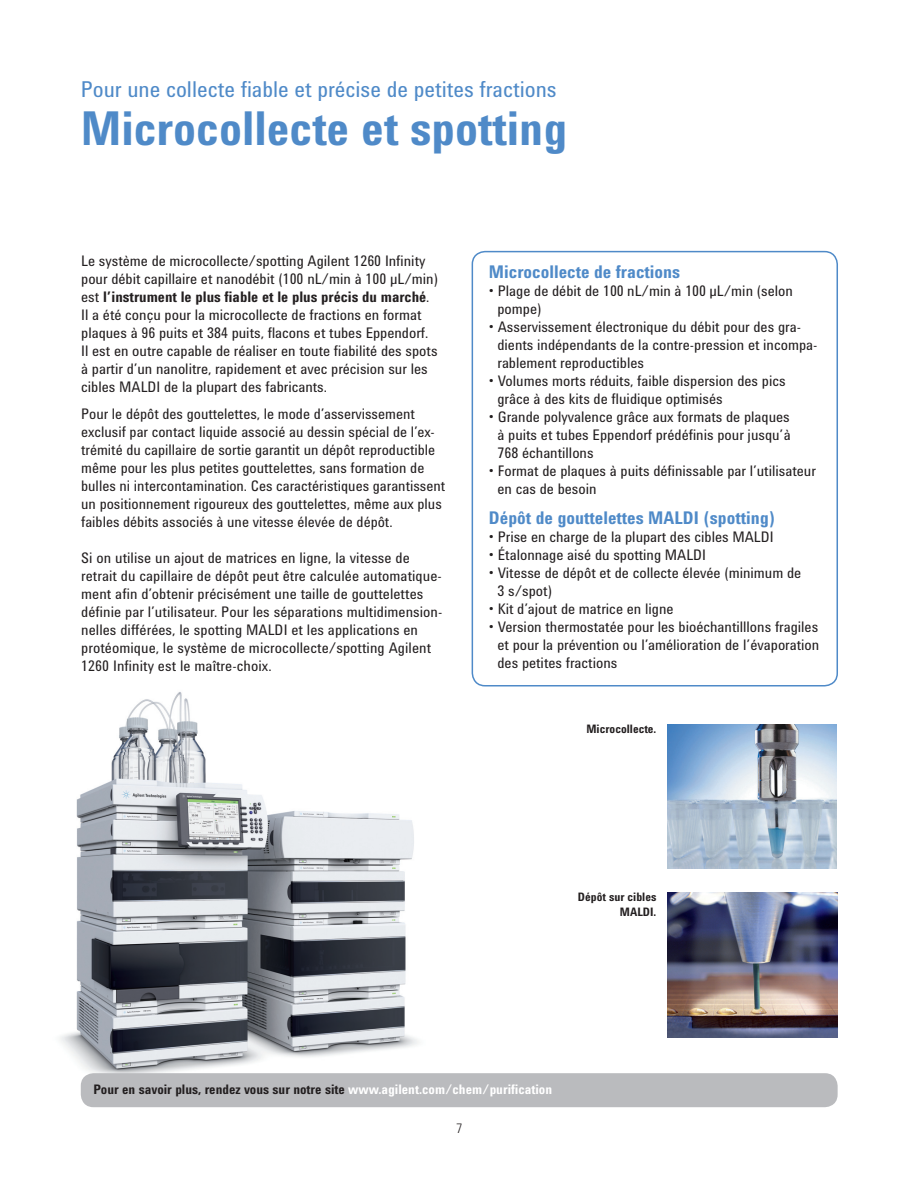
<style>
.page{position:relative;width:918px;height:1188px;background:#fff}
.page>*{position:absolute;margin:0;border:0;box-sizing:border-box;transform-origin:0 0}
.t1{font:700 48px "Agilent Condensed CFF";color:#4f8ac8}
.t2{font:22.5px "Agilent Condensed CFF";color:#4f8ac8}
.t3{font:700 18px "Agilent Condensed CFF";color:#4f8ac8}
.t4{font:15px/18px "Agilent Condensed CFF";color:#231f20}
.t5{font:700 13.5px "Agilent Condensed CFF";color:#231f20}
.t6{font:300 13.5px "Agilent Condensed CFF";color:#231f20}
.t7{font:700 12px/15px "Agilent Condensed CFF";color:#231f20;text-align:right}
.s1{font-weight:700}
.s2{color:#fff}
</style>
<div class="page">
<img style="left:60px;top:692px;width:358px;height:396px">
<img style="left:667px;top:893px;width:170px;height:144px">
<img style="left:667px;top:724px;width:170px;height:144px">
<div style="left:81px;top:1073px;width:757px;height:34px;background:#babbbe;border-radius:13px"></div>
<div style="left:472px;top:251px;width:366px;height:436px;border:2px solid #4f8ac8;border-radius:13px"></div>
<h2 class="t2" style="left:81px;top:80px;width:477px">Pour une collecte fiable et précise de petites fractions</h2>
<h1 class="t1" style="left:81px;top:110px;width:488px">Microcollecte et spotting</h1>
<p class="t4" style="left:81px;top:253px;width:358px">Le système de microcollecte/spotting Agilent 1260 Infinity pour débit capillaire et nanodébit (100 nL/min à 100 μL/min) est <span class="s1">l’instrument le plus fiable et le plus précis du marché</span>.<br>Il a été conçu pour la microcollecte de fractions en format plaques à 96 puits et 384 puits, flacons et tubes Eppendorf.<br>Il est en outre capable de réaliser en toute fiabilité des spots à partir d’un nanolitre, rapidement et avec précision sur les cibles MALDI de la plupart des fabricants.</p>
<p class="t4" style="left:81px;top:406px;width:365px">Pour le dépôt des gouttelettes, le mode d’asservissement exclusif par contact liquide associé au dessin spécial de l’ex&shy;trémité du capillaire de sortie garantit un dépôt reproductible même pour les plus petites gouttelettes, sans formation de bulles ni intercontamination. Ces caractéristiques garantissent un positionnement rigoureux des gouttelettes, même aux plus faibles débits associés à une vitesse élevée de dépôt.</p>
<p class="t4" style="left:81px;top:550px;width:363px">Si on utilise un ajout de matrices en ligne, la vitesse de retrait du capillaire de dépôt peut être calculée automatique&shy;ment afin d’obtenir précisément une taille de gouttelettes définie par l’utilisateur. Pour les séparations multidimension&shy;nelles différées, le spotting MALDI et les applications en protéomique, le système de microcollecte/spotting Agilent 1260 Infinity est le maître-choix.</p>
<p class="t3" style="left:489px;top:265px;width:193px">Microcollecte de fractions</p>
<p class="t4" style="left:497px;top:283px;width:297px;text-indent:-9px">• Plage de débit de 100 nL/min à 100 µL/min (selon pompe)</p>
<p class="t4" style="left:497px;top:319px;width:322px;text-indent:-9px">• Asservissement électronique du débit pour des gra&shy;dients indépendants de la contre-pression et incompa&shy;rablement reproductibles</p>
<p class="t4" style="left:497px;top:373px;width:290px;text-indent:-9px">• Volumes morts réduits, faible dispersion des pics grâce à des kits de fluidique optimisés</p>
<p class="t4" style="left:497px;top:409px;width:295px;text-align:justify;text-indent:-9px">• Grande polyvalence grâce aux formats de plaques à puits et tubes Eppendorf prédéfinis pour jusqu’à 768 échantillons</p>
<p class="t4" style="left:497px;top:463px;width:320px;text-indent:-9px">• Format de plaques à puits définissable par l’utilisateur en cas de besoin</p>
<p class="t3" style="left:489px;top:511px;width:288px">Dépôt de gouttelettes MALDI (spotting)</p>
<p class="t4" style="left:489px;top:529px;width:286px">• Prise en charge de la plupart des cibles MALDI</p>
<p class="t4" style="left:489px;top:547px;width:219px">• Étalonnage aisé du spotting MALDI</p>
<p class="t4" style="left:497px;top:565px;width:305px;text-indent:-9px">• Vitesse de dépôt et de collecte élevée (minimum de<br>3 s/spot)</p>
<p class="t4" style="left:489px;top:601px;width:186px">• Kit d’ajout de matrice en ligne</p>
<p class="t4" style="left:497px;top:619px;width:323px;text-align:justify;text-indent:-9px">• Version thermostatée pour les bioéchantilllons fragiles et pour la prévention ou l’amélioration de l’évaporation des petites fractions</p>
<p class="t7" style="left:586px;top:722px;width:71px">Microcollecte.</p>
<p class="t7" style="left:578px;top:891px;width:80px">Dépôt sur cibles<br>MALDI.</p>
<p class="t5" style="left:94px;top:1084px;width:460px">Pour en savoir plus, rendez vous sur notre site <span class="s2">www.agilent.com/chem/purification</span></p>
<p class="t6" style="left:456px;top:1123px;width:8px">7</p>
</div>
